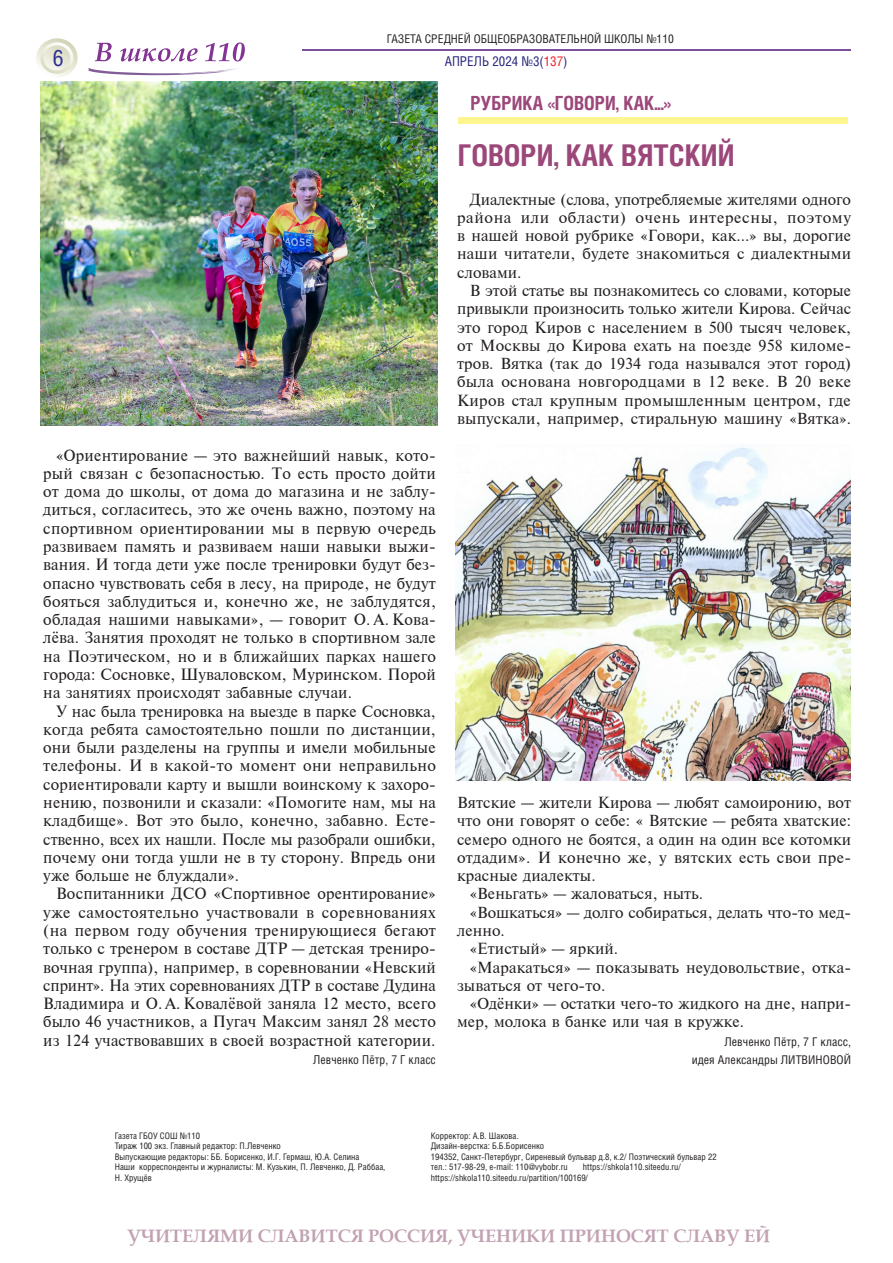
<style>
.page{position:relative;width:893px;height:1263px;background:#fff}
.page>*{position:absolute;margin:0;border:0;box-sizing:border-box;transform-origin:0 0}
.Заголовок{font:700 30px "Helios Cond";color:#9c477a}
.t1{font:22.5px "Helios Cond";color:#2e3092}
.Подзаголовок_статьи{font:700 19.5px "Helios Cond";color:#9c477a}
.t2{font:700 18px "Book Antiqua";color:#c1a1b2}
.default-text{font:15.3px/18.3px "Newton";letter-spacing:.01em;color:#231f20;text-align:justify}
.default-text-2{font:15px/18.3px "Newton";letter-spacing:.005em;color:#231f20;text-align:justify}
.t3{font:13.5px "Helios Cond";color:#27247c}
.Автор_статьи_Helios{font:12.3px "Helios Cond";letter-spacing:.01em;color:#231f20}
.Автор_статьи_Helios-2{font:12px/18.3px "Helios Cond";color:#231f20;text-align:right}
.default-text-3{font:9px/10.5px "Helios Cond";color:#231f20}
.s1{color:#ee1d23}
</style>
<div class="page">
<svg style="left:36px;top:38px;width:42px;height:39px"></svg>
<svg style="left:95px;top:43px;width:17px;height:18px"></svg>
<svg style="left:120px;top:48px;width:78px;height:13px"></svg>
<svg style="left:205px;top:42px;width:40px;height:19px"></svg>
<svg style="left:88px;top:68px;width:149px;height:7px"></svg>
<hr style="left:302px;top:49px;width:548px;height:1px;background:#7950a0">
<div style="left:458px;top:117px;width:389px;height:6px;background:#fcf590"></div>
<img style="left:41px;top:81px;width:397px;height:344px">
<img style="left:455px;top:447px;width:395px;height:333px">
<p class="Автор_статьи_Helios-2" style="left:387px;top:30px;width:288px">ГАЗЕТА СРЕДНЕЙ ОБЩЕОБРАЗОВАТЕЛЬНОЙ ШКОЛЫ №110</p>
<h2 class="t1" style="left:53px;top:44px;width:12px">6</h2>
<p class="t3" style="left:445px;top:53px;width:124px">АПРЕЛЬ 2024 №3(<span class="s1">137</span>)</p>
<p class="Подзаголовок_статьи" style="left:471px;top:92px;width:202px">РУБРИКА «ГОВОРИ, КАК...»</p>
<p class="default-text" style="left:43px;top:446px;width:394px;text-indent:13px">«Ориентирование — это важнейший навык, кото&shy;рый связан с безопасностью. То есть просто дойти от дома до школы, от дома до магазина и не заблу&shy;диться, согласитесь, это же очень важно, поэтому на спортивном ориентировании мы в первую очередь развиваем память и развиваем наши навыки выжи&shy;вания. И тогда дети уже после тренировки будут без&shy;опасно чувствовать себя в лесу, на природе, не будут бояться заблудиться и, конечно же, не заблудятся, обладая нашими навыками», — говорит О. А. Кова&shy;лёва. Занятия проходят не только в спортивном зале на Поэтическом, но и в ближайших парках нашего города: Сосновке, Шуваловском, Муринском. Порой на занятиях происходят забавные случаи.</p>
<p class="default-text" style="left:43px;top:702px;width:394px;text-indent:13px">У нас была тренировка на выезде в парке Сосновка, когда ребята самостоятельно пошли по дистанции, они были разделены на группы и имели мобильные телефоны. И в какой‑то момент они неправильно сориентировали карту и вышли воинскому к захоро&shy;нению, позвонили и сказали: «Помогите нам, мы на кладбище». Вот это было, конечно, забавно. Есте&shy;ственно, всех их нашли. После мы разобрали ошибки, почему они тогда ушли не в ту сторону. Впредь они уже больше не блуждали».</p>
<p class="default-text" style="left:43px;top:885px;width:394px;text-indent:13px">Воспитанники ДСО «Спортивное орентирование» уже самостоятельно участвовали в соревнованиях (на первом году обучения тренирующиеся бегают только с тренером в составе ДТР — детская трениро&shy;вочная группа), например, в соревновании «Невский спринт». На этих соревнованиях ДТР в составе Дудина Владимира и О. А. Ковалёвой заняла 12 место, всего было 46 участников, а Пугач Максим занял 28 место из 124 участвовавших в своей возрастной категории.</p>
<p class="Автор_статьи_Helios" style="left:313px;top:1052px;width:124px">Левченко Пётр, 7 Г класс</p>
<p class="Заголовок" style="left:458px;top:137px;width:278px">ГОВОРИ, КАК ВЯТСКИЙ</p>
<p class="default-text-2" style="left:457px;top:190px;width:396px;text-indent:13px">Диалектные (слова, употребляемые жителями одного района или области) очень интересны, поэтому в нашей новой рубрике «Говори, как…» вы, дорогие наши читатели, будете знакомиться с диалектными словами.</p>
<p class="default-text-2" style="left:457px;top:281px;width:396px;text-indent:13px">В этой статье вы познакомитесь со словами, которые привыкли произносить только жители Кирова. Сейчас это город Киров с населением в 500 тысяч человек, от Москвы до Кирова ехать на поезде 958 киломе&shy;тров. Вятка (так до 1934 года назывался этот город) была основана новгородцами в 12 веке. В 20 веке Киров стал крупным промышленным центром, где выпускали, например, стиральную машину «Вятка».</p>
<p class="default-text-2" style="left:457px;top:793px;width:396px">Вятские — жители Кирова — любят самоиронию, вот что они говорят о себе: « Вятские — ребята хватские: семеро одного не боятся, а один на один все котомки отдадим». И конечно же, у вятских есть свои пре&shy;красные диалекты.</p>
<p class="default-text-2" style="left:470px;top:885px;width:235px">«Веньгать» — жаловаться, ныть.</p>
<p class="default-text-2" style="left:457px;top:903px;width:396px;text-indent:13px">«Вошкаться» — долго собираться, делать что‑то мед&shy;ленно.</p>
<p class="default-text-2" style="left:470px;top:940px;width:150px">«Етистый» — яркий.</p>
<p class="default-text-2" style="left:457px;top:958px;width:396px;text-indent:13px">«Маракаться» — показывать неудовольствие, отка&shy;зываться от чего‑то.</p>
<p class="default-text-2" style="left:457px;top:994px;width:396px;text-indent:13px">«Одёнки» — остатки чего‑то жидкого на дне, напри&shy;мер, молока в банке или чая в кружке.</p>
<p class="Автор_статьи_Helios-2" style="left:692px;top:1032px;width:161px">Левченко Пётр, 7 Г класс,<br>идея Александры ЛИТВИНОВОЙ</p>
<p class="default-text-3" style="left:115px;top:1130px;width:87px">Газета ГБОУ СОШ №110</p>
<p class="default-text-3" style="left:115px;top:1140px;width:246px">Тираж 100 экз. Главный редактор: П.Левченко<br>Выпускающие редакторы: ББ. Борисенко, И.Г. Гермаш, Ю.А. Селина</p>
<p class="default-text-3" style="left:115px;top:1161px;width:272px">Наши корреспонденты и журналисты: М. Кузькин, П. Левченко, Д. Раббаа,<br>Н. Хрущёв</p>
<p class="default-text-3" style="left:431px;top:1130px;width:115px">Корректор: А.В. Шакова.<br>Дизайн-верстка: Б.Б.Борисенко</p>
<p class="default-text-3" style="left:431px;top:1151px;width:287px">194352, Санкт-Петербург, Сиреневый бульвар д.8, к.2/ Поэтический бульвар 22 тел.: 517-98-29, e-mail: 110@vybobr.ru</p>
<p class="default-text-3" style="left:431px;top:1161px;width:252px;text-indent:152px">https://shkola110.siteedu.ru/ https://shkola110.siteedu.ru/partition/100169/</p>
<p class="t2" style="left:127px;top:1224px;width:644px">УЧИТЕЛЯМИ СЛАВИТСЯ РОССИЯ, УЧЕНИКИ ПРИНОСЯТ СЛАВУ ЕЙ</p>
</div>
